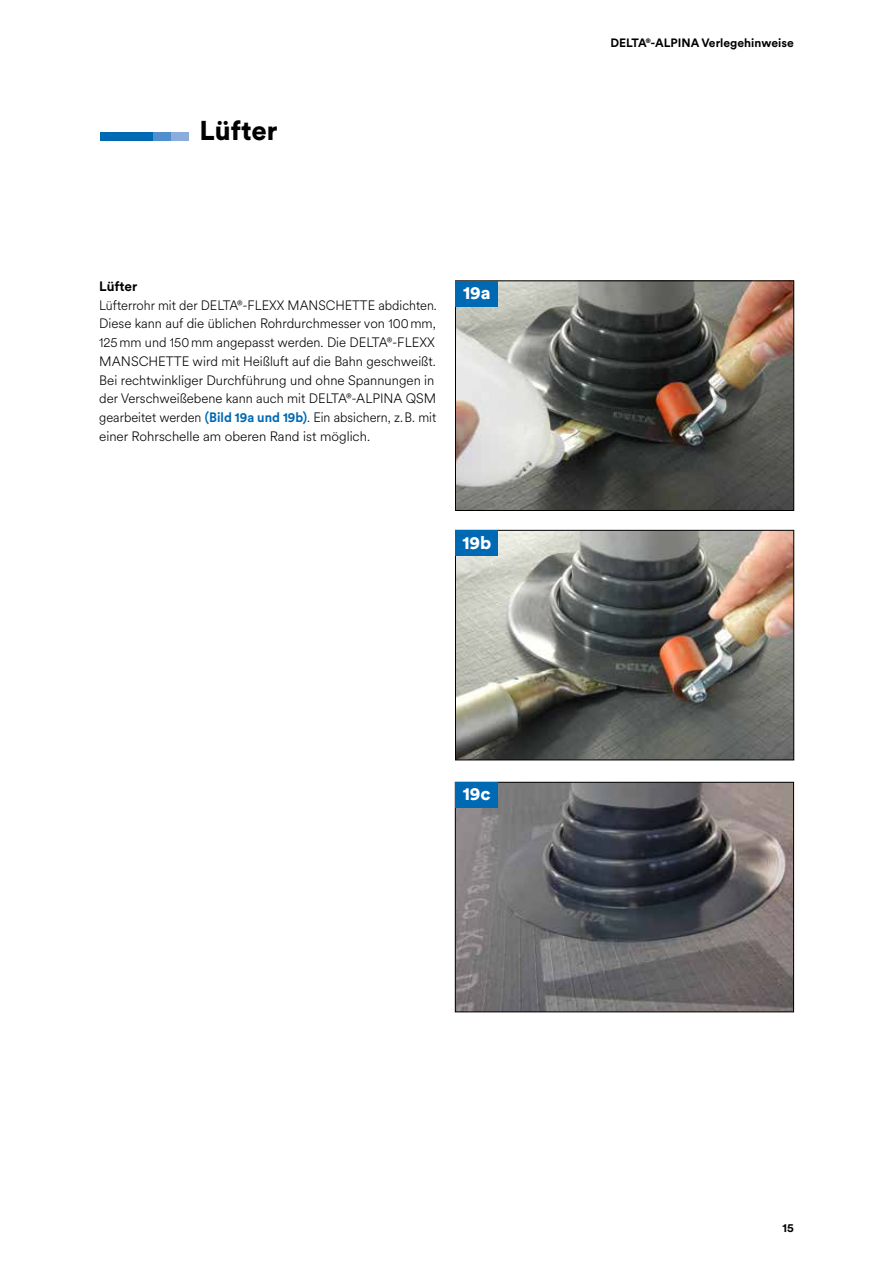
<style>
.page{position:relative;width:893px;height:1263px;background:#fff}
.page>*{position:absolute;margin:0;border:0;box-sizing:border-box;transform-origin:0 0}
.t1{font:900 27px "Circular XX";color:#000}
.t2{font:900 18px "Circular XX";color:#fff}
.t3{font:300 13.5px/18.8px "Circular XX";color:#000;scale:.95 1}
.t4{font:700 13.5px "Circular XX";color:#000}
.t5{font:700 12px "Circular XX";color:#000}
.s1{font-weight:700;color:#0069b4}
</style>
<div class="page">
<img style="left:457px;top:283px;width:335px;height:226px">
<div style="left:455px;top:281px;width:339px;height:230px;border:1px solid #000"></div>
<div style="left:456px;top:281px;width:42px;height:26px;background:#0069b4"></div>
<img style="left:457px;top:532px;width:335px;height:226px">
<div style="left:455px;top:530px;width:339px;height:230px;border:1px solid #000"></div>
<div style="left:456px;top:530px;width:42px;height:26px;background:#0069b4"></div>
<img style="left:457px;top:784px;width:335px;height:226px">
<div style="left:455px;top:782px;width:339px;height:230px;border:1px solid #000"></div>
<div style="left:455px;top:782px;width:43px;height:26px;background:#0069b4"></div>
<div style="left:100px;top:132px;width:53px;height:8px;background:#0069b4"></div>
<div style="left:153px;top:132px;width:18px;height:8px;background:#4f8fcd"></div>
<div style="left:171px;top:132px;width:17px;height:8px;background:#8baddc"></div>
<h1 class="t1" style="left:200px;top:112px;width:80px">Lüfter</h1>
<p class="t4" style="left:99px;top:277px;width:40px">Lüfter</p>
<p class="t3" style="left:99px;top:295px;width:357px">Lüfterrohr mit der DELTA®-FLEXX MANSCHETTE abdichten.<br>Diese kann auf die üblichen Rohrdurchmesser von 100mm, 125mm und 150mm angepasst werden. Die DELTA®-FLEXX MANSCHETTE wird mit Heißluft auf die Bahn geschweißt.<br>Bei rechtwinkliger Durchführung und ohne Spannungen in der Verschweißebene kann auch mit DELTA®-ALPINA QSM gearbeitet werden <span class="s1">(Bild 19a und 19b)</span>. Ein absichern, z.B. mit einer Rohrschelle am oberen Rand ist möglich.</p>
<h2 class="t2" style="left:463px;top:280px;width:29px">19a</h2>
<h2 class="t2" style="left:462px;top:530px;width:31px">19b</h2>
<h2 class="t2" style="left:463px;top:781px;width:29px">19c</h2>
<p class="t5" style="left:610px;top:34px;width:185px">DELTA®-ALPINA Verlegehinweise</p>
<p class="t5" style="left:782px;top:1219px;width:13px">15</p>
</div>
